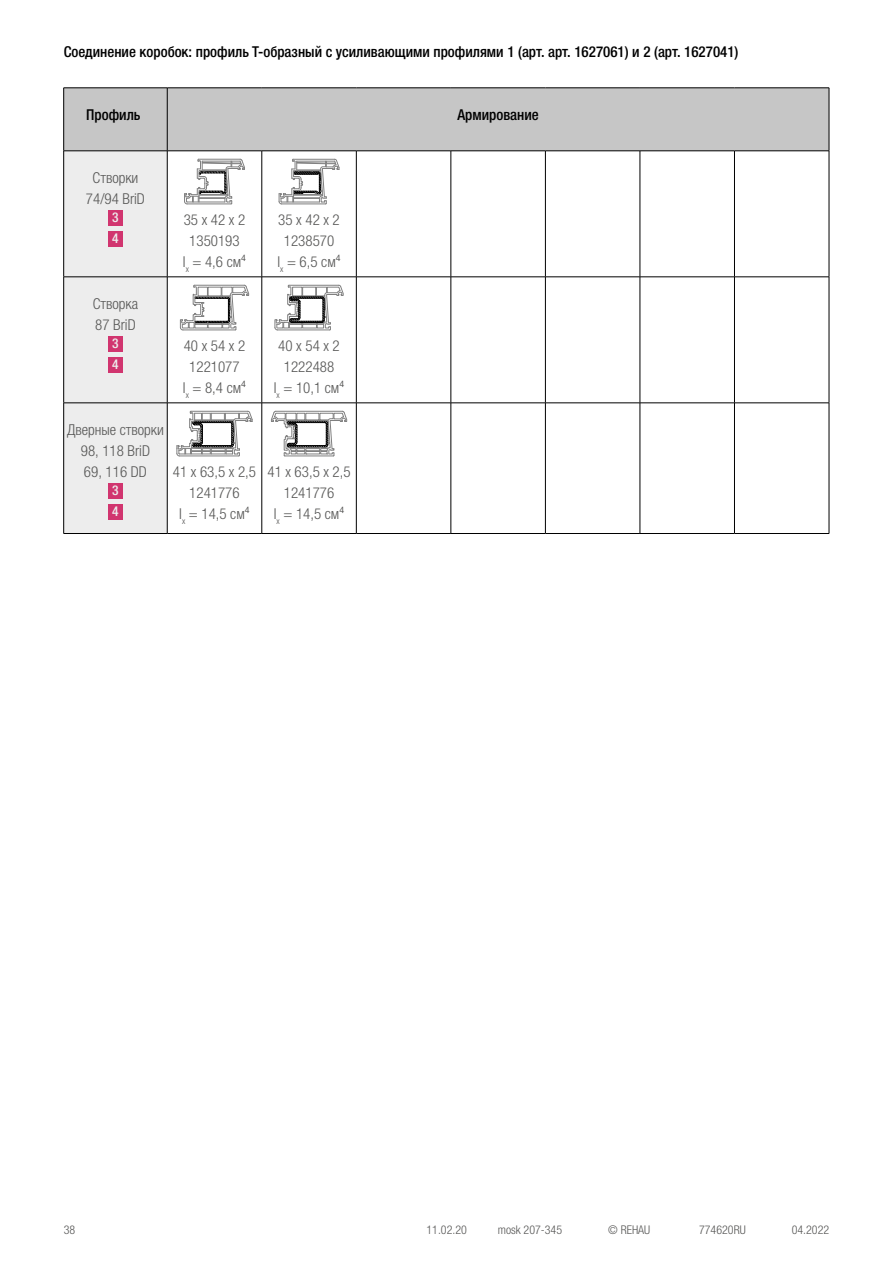
<style>
.page{position:relative;width:893px;height:1263px;background:#fff}
.page>*{position:absolute;margin:0;border:0;box-sizing:border-box;transform-origin:0 0}
.t1{font:300 condensed 15px/21px "Helvetica Neue LTW1 G";color:#575756;text-align:center}
.t2{font:500 condensed 15px "Helvetica Neue LTW1 G";color:#000}
.t3{font:500 condensed 13.5px/21px "Helvetica Neue LTW1 G";color:#ededed}
.t4{font:300 condensed 12px "Helvetica Neue LTW1 G";color:#575756}
</style>
<div class="page">
<div style="left:64px;top:89px;width:765px;height:62px;background:#c6c6c6"></div>
<div style="left:64px;top:152px;width:103px;height:381px;background:#ededed"></div>
<hr style="left:64px;top:88px;width:103px;height:1px;background:#000">
<hr style="left:63px;top:88px;width:1px;height:63px;background:#000">
<hr style="left:167px;top:88px;width:95px;height:1px;background:#000">
<hr style="left:167px;top:88px;width:1px;height:63px;background:#000">
<hr style="left:262px;top:88px;width:94px;height:1px;background:#000">
<hr style="left:356px;top:88px;width:95px;height:1px;background:#000">
<hr style="left:451px;top:88px;width:94px;height:1px;background:#000">
<hr style="left:545px;top:88px;width:95px;height:1px;background:#000">
<hr style="left:640px;top:88px;width:94px;height:1px;background:#000">
<hr style="left:734px;top:88px;width:95px;height:1px;background:#000">
<hr style="left:829px;top:88px;width:1px;height:63px;background:#000">
<hr style="left:64px;top:151px;width:103px;height:1px;background:#000">
<hr style="left:63px;top:151px;width:1px;height:126px;background:#000">
<hr style="left:167px;top:151px;width:95px;height:1px;background:#000">
<hr style="left:167px;top:151px;width:1px;height:126px;background:#000">
<hr style="left:262px;top:151px;width:94px;height:1px;background:#000">
<hr style="left:262px;top:151px;width:1px;height:126px;background:#000">
<hr style="left:356px;top:151px;width:95px;height:1px;background:#000">
<hr style="left:356px;top:151px;width:1px;height:126px;background:#000">
<hr style="left:451px;top:151px;width:94px;height:1px;background:#000">
<hr style="left:451px;top:151px;width:1px;height:126px;background:#000">
<hr style="left:545px;top:151px;width:95px;height:1px;background:#000">
<hr style="left:545px;top:151px;width:1px;height:126px;background:#000">
<hr style="left:640px;top:151px;width:94px;height:1px;background:#000">
<hr style="left:640px;top:151px;width:1px;height:126px;background:#000">
<hr style="left:734px;top:151px;width:95px;height:1px;background:#000">
<hr style="left:734px;top:151px;width:1px;height:126px;background:#000">
<hr style="left:829px;top:151px;width:1px;height:126px;background:#000">
<hr style="left:64px;top:277px;width:103px;height:1px;background:#000">
<hr style="left:63px;top:277px;width:1px;height:126px;background:#000">
<hr style="left:167px;top:277px;width:95px;height:1px;background:#000">
<hr style="left:167px;top:277px;width:1px;height:126px;background:#000">
<hr style="left:262px;top:277px;width:94px;height:1px;background:#000">
<hr style="left:262px;top:277px;width:1px;height:126px;background:#000">
<hr style="left:356px;top:277px;width:95px;height:1px;background:#000">
<hr style="left:356px;top:277px;width:1px;height:126px;background:#000">
<hr style="left:451px;top:277px;width:94px;height:1px;background:#000">
<hr style="left:451px;top:277px;width:1px;height:126px;background:#000">
<hr style="left:545px;top:277px;width:95px;height:1px;background:#000">
<hr style="left:545px;top:277px;width:1px;height:126px;background:#000">
<hr style="left:640px;top:277px;width:94px;height:1px;background:#000">
<hr style="left:640px;top:277px;width:1px;height:126px;background:#000">
<hr style="left:734px;top:277px;width:95px;height:1px;background:#000">
<hr style="left:734px;top:277px;width:1px;height:126px;background:#000">
<hr style="left:829px;top:277px;width:1px;height:126px;background:#000">
<hr style="left:64px;top:403px;width:103px;height:1px;background:#000">
<hr style="left:63px;top:403px;width:1px;height:130px;background:#000">
<hr style="left:167px;top:403px;width:95px;height:1px;background:#000">
<hr style="left:167px;top:403px;width:1px;height:130px;background:#000">
<hr style="left:262px;top:403px;width:94px;height:1px;background:#000">
<hr style="left:262px;top:403px;width:1px;height:130px;background:#000">
<hr style="left:356px;top:403px;width:95px;height:1px;background:#000">
<hr style="left:356px;top:403px;width:1px;height:130px;background:#000">
<hr style="left:451px;top:403px;width:94px;height:1px;background:#000">
<hr style="left:451px;top:403px;width:1px;height:130px;background:#000">
<hr style="left:545px;top:403px;width:95px;height:1px;background:#000">
<hr style="left:545px;top:403px;width:1px;height:130px;background:#000">
<hr style="left:640px;top:403px;width:94px;height:1px;background:#000">
<hr style="left:640px;top:403px;width:1px;height:130px;background:#000">
<hr style="left:734px;top:403px;width:95px;height:1px;background:#000">
<hr style="left:734px;top:403px;width:1px;height:130px;background:#000">
<hr style="left:829px;top:403px;width:1px;height:130px;background:#000">
<hr style="left:64px;top:533px;width:103px;height:1px;background:#000">
<hr style="left:167px;top:533px;width:95px;height:1px;background:#000">
<hr style="left:262px;top:533px;width:94px;height:1px;background:#000">
<hr style="left:356px;top:533px;width:95px;height:1px;background:#000">
<hr style="left:451px;top:533px;width:94px;height:1px;background:#000">
<hr style="left:545px;top:533px;width:95px;height:1px;background:#000">
<hr style="left:640px;top:533px;width:94px;height:1px;background:#000">
<hr style="left:734px;top:533px;width:95px;height:1px;background:#000">
<div style="left:108px;top:210px;width:15px;height:15px;background:#d1356f"></div>
<div style="left:108px;top:231px;width:15px;height:15px;background:#d1356f"></div>
<hr style="left:187px;top:204px;width:44px;height:1px;background:#808080">
<svg style="left:184px;top:159px;width:61px;height:45px"></svg>
<hr style="left:282px;top:204px;width:44px;height:1px;background:#808080">
<svg style="left:279px;top:159px;width:61px;height:45px"></svg>
<div style="left:108px;top:336px;width:15px;height:15px;background:#d1356f"></div>
<div style="left:108px;top:357px;width:15px;height:15px;background:#d1356f"></div>
<hr style="left:183px;top:330px;width:52px;height:1px;background:#808080">
<svg style="left:180px;top:285px;width:69px;height:45px"></svg>
<hr style="left:277px;top:330px;width:53px;height:1px;background:#808080">
<svg style="left:275px;top:285px;width:68px;height:45px"></svg>
<div style="left:108px;top:483px;width:15px;height:15px;background:#d1356f"></div>
<div style="left:108px;top:504px;width:15px;height:15px;background:#d1356f"></div>
<hr style="left:179px;top:456px;width:60px;height:1px;background:#808080">
<svg style="left:177px;top:411px;width:76px;height:45px"></svg>
<hr style="left:285px;top:456px;width:48px;height:1px;background:#808080">
<svg style="left:271px;top:411px;width:76px;height:45px"></svg>
<p class="t2" style="left:64px;top:43px;width:676px">Соединение коробок: профиль Т-образный с усиливающими профилями 1 (арт. арт. 1627061) и 2 (арт. 1627041)</p>
<p class="t2" style="left:86px;top:106px;width:56px">Профиль</p>
<p class="t2" style="left:457px;top:106px;width:83px">Армирование</p>
<p class="t1" style="left:86px;top:168px;width:61px">Створки<br>74/94 BriD</p>
<p class="t3" style="left:112px;top:207px;width:8px">3<br>4</p>
<p class="t1" style="left:183px;top:210px;width:65px">35 x 42 x 2<br>1350193<br>I<sub>x</sub> = 4,6 см⁴</p>
<p class="t1" style="left:277px;top:210px;width:65px">35 x 42 x 2<br>1238570<br>I<sub>x</sub> = 6,5 см⁴</p>
<p class="t1" style="left:93px;top:294px;width:47px;text-align:left">Створка<br>87 BriD</p>
<p class="t3" style="left:112px;top:333px;width:8px">3<br>4</p>
<p class="t1" style="left:183px;top:336px;width:65px">40 x 54 x 2<br>1221077<br>I<sub>x</sub> = 8,4 см⁴</p>
<p class="t1" style="left:274px;top:336px;width:72px">40 x 54 x 2<br>1222488<br>I<sub>x</sub> = 10,1 см⁴</p>
<p class="t1" style="left:67px;top:420px;width:98px">Дверные створки<br>98, 118 BriD<br>69, 116 DD</p>
<p class="t3" style="left:112px;top:480px;width:8px">3<br>4</p>
<p class="t1" style="left:173px;top:462px;width:85px">41 x 63,5 x 2,5<br>1241776<br>I<sub>x</sub> = 14,5 см⁴</p>
<p class="t1" style="left:267px;top:462px;width:85px">41 x 63,5 x 2,5<br>1241776<br>I<sub>x</sub> = 14,5 см⁴</p>
<p class="t4" style="left:64px;top:1222px;width:13px">38</p>
<p class="t4" style="left:498px;top:1222px;width:66px">mosk 207-345</p>
<p class="t4" style="left:608px;top:1222px;width:43px">© REHAU</p>
<p class="t4" style="left:699px;top:1222px;width:48px">774620RU</p>
<p class="t4" style="left:792px;top:1222px;width:39px">04.2022</p>
<p class="t4" style="left:427px;top:1222px;width:42px">11.02.20</p>
</div>
